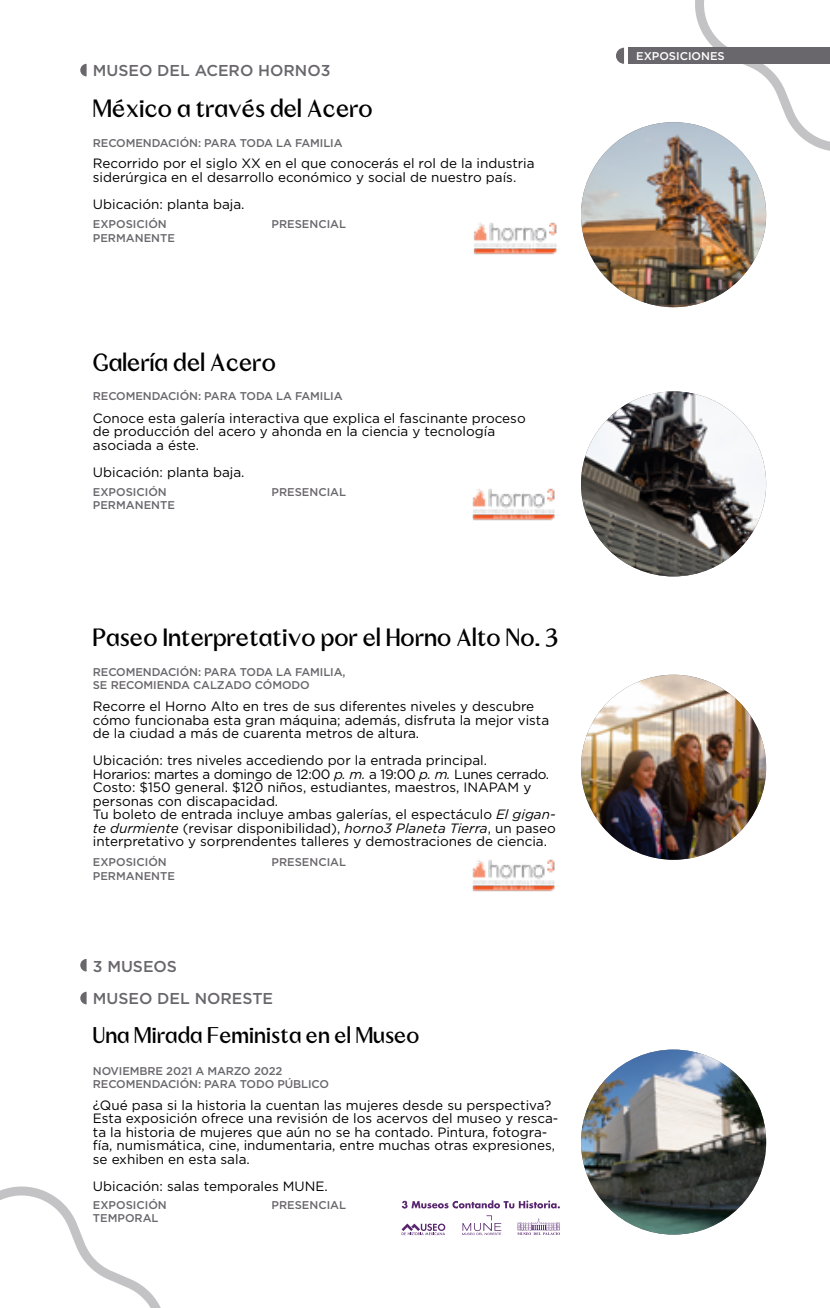
<style>
.page{position:relative;width:830px;height:1308px;background:#fff}
.page>*{position:absolute;margin:0;border:0;box-sizing:border-box;transform-origin:0 0}
.t1{font:24.75px "NT Cramer";color:#000}
.t2{font:22.5px "NT Cramer";color:#000}
.t3{font:500 15.75px "Gotham";color:#69676c}
.t4{font:13.5px/13.5px "Gotham";color:#000}
.t5{font:500 11.25px/13.5px "Gotham";letter-spacing:-.01em;color:#69676c}
.t6{font:500 11.25px "Gotham";color:#fff}
.s1{font-style:italic}
</style>
<div class="page">
<svg style="left:686px;top:0;width:143px;height:153px"></svg>
<img style="left:580px;top:122px;width:185px;height:185px;border-radius:92px">
<img style="left:580px;top:1049px;width:185px;height:185px;border-radius:92px">
<img style="left:580px;top:391px;width:185px;height:185px;border-radius:92px">
<img style="left:580px;top:674px;width:185px;height:185px;border-radius:92px">
<img style="left:473px;top:222px;width:84px;height:33px">
<img style="left:472px;top:488px;width:83px;height:33px">
<img style="left:472px;top:859px;width:83px;height:33px">
<svg style="left:401px;top:1200px;width:158px;height:8px"></svg>
<svg style="left:462px;top:1215px;width:39px;height:20px"></svg>
<svg style="left:401px;top:1223px;width:44px;height:12px"></svg>
<svg style="left:517px;top:1218px;width:43px;height:17px"></svg>
<svg style="left:80px;top:64px;width:7px;height:12px"></svg>
<svg style="left:80px;top:991px;width:7px;height:13px"></svg>
<svg style="left:80px;top:959px;width:7px;height:12px"></svg>
<div style="left:627px;top:48px;width:202px;height:16px;background:#69676c"></div>
<svg style="left:616px;top:48px;width:7px;height:16px"></svg>
<svg style="left:0;top:1186px;width:160px;height:121px"></svg>
<p class="t3" style="left:93px;top:61px;width:239px">MUSEO DEL ACERO HORNO3</p>
<h1 class="t1" style="left:93px;top:92px;width:281px">México a través del Acero</h1>
<p class="t5" style="left:93px;top:136px;width:251px">RECOMENDACIÓN: PARA TODA LA FAMILIA</p>
<p class="t4" style="left:93px;top:156px;width:443px">Recorrido por el siglo XX en el que conocerás el rol de la industria siderú rgica en el desarrollo económico y social de nuestro país.</p>
<p class="t4" style="left:93px;top:197px;width:153px">Ubicación: planta baja.</p>
<p class="t5" style="left:93px;top:217px;width:83px">EXPOSICIÓN<br>PERMANENTE</p>
<p class="t5" style="left:271px;top:217px;width:76px">PRESENCIAL</p>
<h1 class="t1" style="left:93px;top:346px;width:184px">Galería del Acero</h1>
<p class="t5" style="left:93px;top:389px;width:251px">RECOMENDACIÓN: PARA TODA LA FAMILIA</p>
<p class="t4" style="left:93px;top:411px;width:434px">Conoce esta galería interactiva que explica el fascinante proceso de producción del acero y ahonda en la ciencia y tecnología asociada a éste.</p>
<p class="t4" style="left:93px;top:465px;width:153px">Ubicación: planta baja.</p>
<p class="t5" style="left:93px;top:485px;width:83px">EXPOSICIÓN<br>PERMANENTE</p>
<p class="t5" style="left:271px;top:485px;width:76px">PRESENCIAL</p>
<h1 class="t1" style="left:93px;top:621px;width:466px">Paseo Interpretativo por el Horno Alto No. 3</h1>
<p class="t5" style="left:93px;top:665px;width:254px">RECOMENDACIÓN: PARA TODA LA FAMILIA,<br>SE RECOMIENDA CALZADO CÓMODO</p>
<p class="t4" style="left:93px;top:699px;width:457px">Recorre el Horno Alto en tres de sus diferentes niveles y descubre cómo funcionaba esta gran máquina; además, disfruta la mejor vista de la ciudad a más de cuarenta metros de altura.</p>
<p class="t4" style="left:93px;top:753px;width:464px">Ubicación: tres niveles accediendo por la entrada principal.<br>Horarios: martes a domingo de 12:00 <span class="s1">p. m.</span> a 19:00 <span class="s1">p. m.</span> Lunes cerrado.<br>Costo: $150 general. $120 niños, estudiantes, maestros, INAPAM y personas con discapacidad.<br>Tu boleto de entrada incluye ambas galerías, el espectáculo <span class="s1">El gigan&shy;te durmiente</span> (revisar disponibilidad), <span class="s1">horno3 Planeta Tierra</span>, un paseo interpretativo y sorprendentes talleres y demostraciones de ciencia.</p>
<p class="t5" style="left:93px;top:855px;width:83px">EXPOSICIÓN<br>PERMANENTE</p>
<p class="t5" style="left:271px;top:855px;width:76px">PRESENCIAL</p>
<p class="t3" style="left:93px;top:955px;width:86px">3 MUSEOS</p>
<p class="t3" style="left:93px;top:988px;width:182px">MUSEO DEL NORESTE</p>
<h2 class="t2" style="left:93px;top:1020px;width:328px">Una Mirada Feminista en el Museo</h2>
<p class="t5" style="left:93px;top:1064px;width:238px">NOVIEMBRE 2021 A MARZO 2022<br>RECOMENDACIÓN: PARA TODO PÚBLICO</p>
<p class="t4" style="left:93px;top:1098px;width:467px">¿Qué pasa si la historia la cuentan las mujeres desde su perspectiva?<br>Esta exposición ofrece una revisión de los acervos del museo y resca&shy;ta la historia de mujeres que aú n no se ha contado. Pintura, fotogra&shy;fía, numismática, cine, indumentaria, entre muchas otras expresiones, se exhiben en esta sala.</p>
<p class="t4" style="left:93px;top:1179px;width:236px">Ubicación: salas temporales MUNE.</p>
<p class="t5" style="left:93px;top:1197px;width:75px">EXPOSICIÓN<br>TEMPORAL</p>
<p class="t5" style="left:271px;top:1197px;width:76px">PRESENCIAL</p>
<p class="t6" style="left:636px;top:48px;width:90px">EXPOSICIONES</p>
</div>
